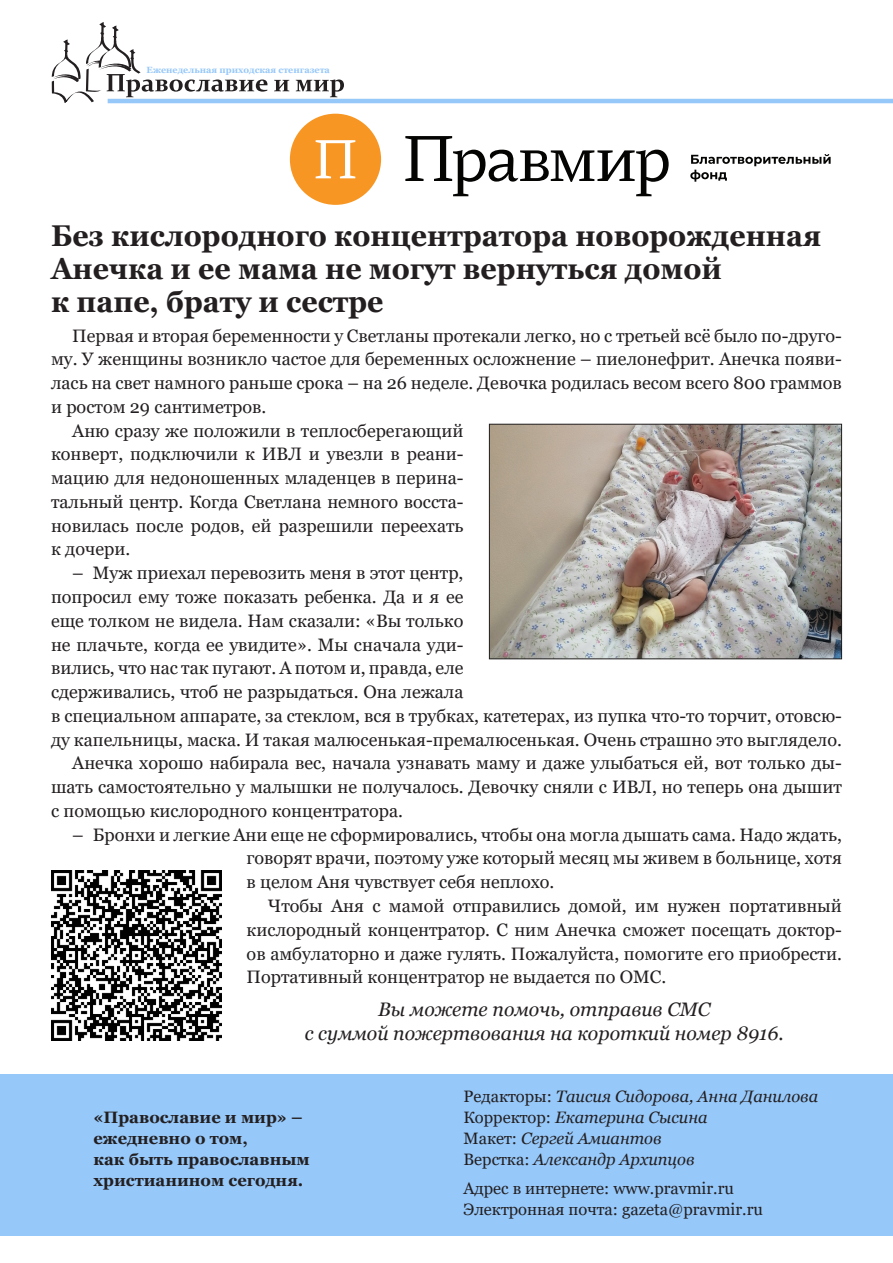
<style>
.page{position:relative;width:893px;height:1263px;background:#fff}
.page>*{position:absolute;margin:0;border:0;box-sizing:border-box;transform-origin:0 0}
.Zagolovok{font:700 30px/33px "Georgia";color:#231f20;scale:.95 1}
.Преамбула{font:italic 19.5px/24px "Georgia";color:#231f20;text-align:center}
.Text{font:18px/23.7px "Georgia";color:#231f20;text-align:justify}
.t1{font:italic 16.5px/21px "Georgia";color:#231f20}
.t2{font:700 16.5px/21px "Georgia";color:#231f20}
.t3{font:16.5px/21px "Georgia";color:#231f20}
.t4{font:700 9px "Georgia";color:#96c8fa}
.s1{font-style:normal}
</style>
<div class="page">
<div style="left:0;top:1074px;width:893px;height:162px;background:#96c8fa"></div>
<svg style="left:52px;top:22px;width:215px;height:81px"></svg>
<svg style="left:274px;top:80px;width:15px;height:11px"></svg>
<svg style="left:296px;top:79px;width:48px;height:18px"></svg>
<hr style="left:108px;top:99px;width:785px;height:4px;background:#96c8fa">
<svg style="left:405px;top:136px;width:264px;height:60px"></svg>
<svg style="left:690px;top:154px;width:141px;height:28px"></svg>
<div style="left:290px;top:114px;width:91px;height:91px;background:#f79622;border-radius:50%"></div>
<svg style="left:316px;top:140px;width:39px;height:38px"></svg>
<img style="left:491px;top:426px;width:349px;height:231px">
<div style="left:489px;top:424px;width:353px;height:235px;border:1px solid #231f20"></div>
<img style="left:51px;top:871px;width:170px;height:170px">
<p class="t4" style="left:147px;top:64px;width:185px">Еженедельная приходская стенгазета</p>
<p class="Zagolovok" style="left:51px;top:219px;width:812px">Без кислородного концентратора новорожденная<br>Анечка и ее мама не могут вернуться домой<br>к папе, брату и сестре</p>
<p class="Text" style="left:51px;top:324px;width:792px;text-indent:21px">Первая и вторая беременности у Светланы протекали легко, но с третьей всё было по-друго&shy;му. У женщины возникло частое для беременных осложнение – пиелонефрит. Анечка появи&shy;лась на свет намного раньше срока – на 26 неделе. Девочка родилась весом всего 800 граммов и ростом 29 сантиметров.</p>
<p class="Text" style="left:51px;top:419px;width:414px;text-indent:21px">Аню сразу же положили в теплосберегающий конверт, подключили к ИВЛ и увезли в реани&shy;мацию для недоношенных младенцев в перина&shy;тальный центр. Когда Светлана немного восста&shy;новилась после родов, ей разрешили переехать к дочери.</p>
<p class="Text" style="left:51px;top:561px;width:792px;text-align:left;text-indent:21px">– Муж приехал перевозить меня в этот центр,<br>попросил ему тоже показать ребенка. Да и я ее<br>еще толком не видела. Нам сказали: «Вы только<br>не плачьте, когда ее увидите». Мы сначала уди-<br>вились, что нас так пугают. А потом и, правда, еле<br>сдерживались, чтоб не разрыдаться. Она лежала<br>в специальном аппарате, за стеклом, вся в трубках, катетерах, из пупка что-то торчит, отовсю&shy;ду капельницы, маска. И такая малюсенькая-премалюсенькая. Очень страшно это выглядело.</p>
<p class="Text" style="left:51px;top:752px;width:792px;text-indent:21px">Анечка хорошо набирала вес, начала узнавать маму и даже улыбаться ей, вот только ды&shy;шать самостоятельно у малышки не получалось. Девочку сняли с ИВЛ, но теперь она дышит с помощью кислородного концентратора.</p>
<p class="Text" style="left:247px;top:823px;width:597px;text-indent:-174px">– Бронхи и легкие Ани еще не сформировались, чтобы она могла дышать сама. Надо ждать, говорят врачи, поэтому уже который месяц мы живем в больнице, хотя в целом Аня чувствует себя неплохо.</p>
<p class="Text" style="left:247px;top:894px;width:597px;text-indent:21px">Чтобы Аня с мамой отправились домой, им нужен портативный кислородный концентратор. С ним Анечка сможет посещать доктор&shy;ов амбулаторно и даже гулять. Пожалуйста, помогите его приобрести.<br>Портативный концентратор не выдается по ОМС.</p>
<p class="Преамбула" style="left:305px;top:997px;width:481px">Вы можете помочь, отправив СМС<br>с суммой пожертвования на короткий номер 8916.</p>
<p class="t2" style="left:94px;top:1106px;width:218px">«Православие и мир» – ежедневно о том,<br>как быть православным христианином сегодня.</p>
<p class="t1" style="left:463px;top:1086px;width:356px"><span class="s1">Редакторы:</span> Таисия Сидорова, Анна Данилова<br><span class="s1">Корректор:</span> Екатерина Сысина<br><span class="s1">Макет:</span> Сергей Амиантов<br><span class="s1">Верстка:</span> Александр Архипцов</p>
<p class="t3" style="left:463px;top:1178px;width:301px">Адрес в интернете: www.pravmir.ru<br>Электронная почта: gazeta@pravmir.ru</p>
</div>
